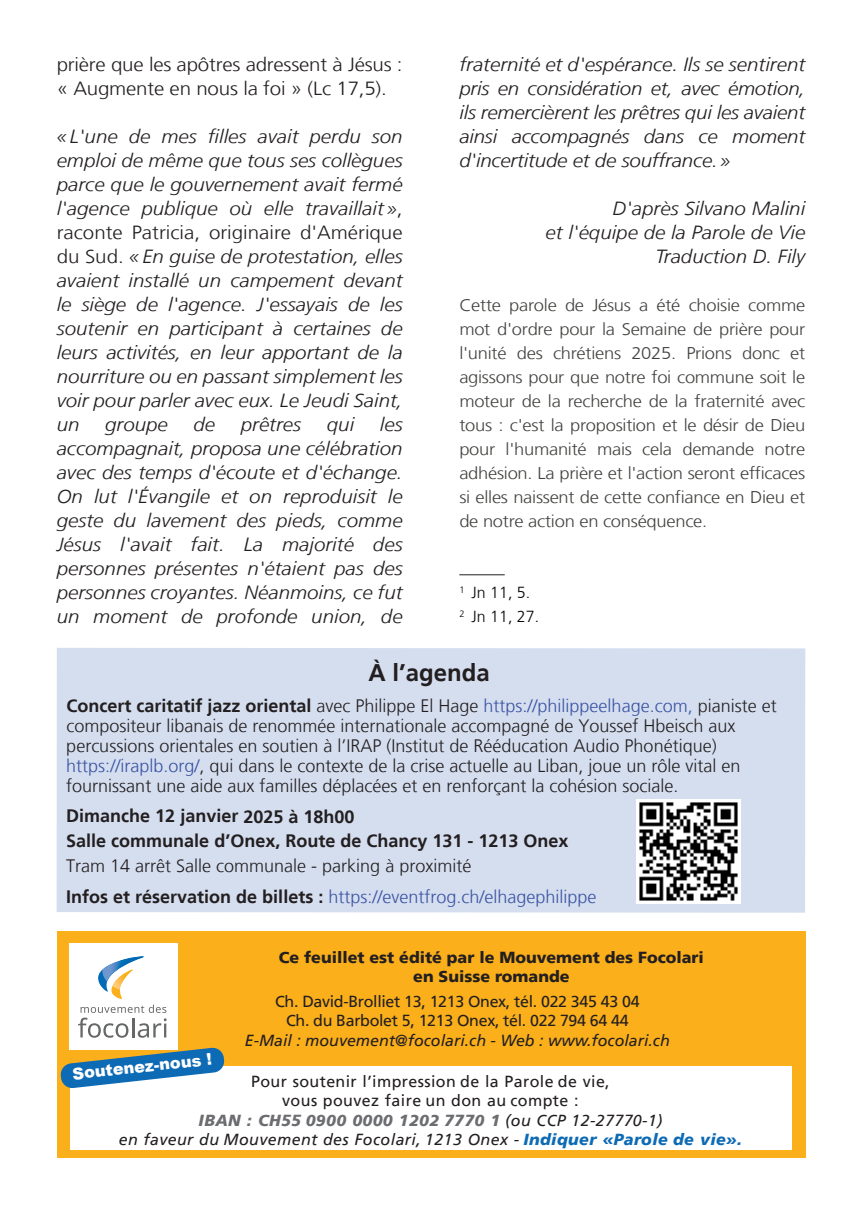
<style>
.page{position:relative;width:862px;height:1214px;background:#fff}
.page>*{position:absolute;margin:0;border:0;box-sizing:border-box;transform-origin:0 0}
.t1{font:700 24px "Frutiger LT";color:#231f20}
.t2{font:italic 300 19px/24px "Frutiger LT";color:#231f20;text-align:justify;scale:1.08 1}
.t3{font:300 19px/24px "Frutiger LT";letter-spacing:-.01em;color:#231f20;scale:1.08 1}
.t4{font:300 18px/20px "Frutiger LT";color:#231f20}
.t5{font:700 18px/24.8px "Frutiger LT";color:#231f20}
.t6{font:300 17px/24px "Frutiger LT";letter-spacing:-.015em;color:rgb(8 7 4/.76);text-align:justify;scale:1.08 1}
.t7{font:900 16.2px "Arial";color:#fff}
.t8{font:16px/19.2px "Frutiger LT";letter-spacing:.025em;color:#231f20;text-align:center}
.t9{font:16px/19.2px "Frutiger LT";letter-spacing:-.02em;color:#231f20;text-align:center}
.t10{font:900 16px/19.2px "Frutiger LT";color:#231f20;text-align:center}
.t11{font:italic 16px "Frutiger LT";color:#231f20}
.t12{font:300 16px "Frutiger LT";color:#080704}
.s1{font-style:normal}
.s2{font-weight:700}
.s3{color:#3a53a3}
.s4{color:#3759a7}
.s5{font-weight:900;font-style:italic;color:#6c6d70}
.s6{font-style:italic}
.s7{font-weight:900;font-style:italic;color:#0d6ab4}
</style>
<div class="page">
<div style="left:57px;top:930px;width:748px;height:227px;background:#fbaf1b"></div>
<div style="left:70px;top:1065px;width:721px;height:84px;background:#fff"></div>
<div style="left:69px;top:943px;width:108px;height:107px;background:#fff"></div>
<svg style="left:78px;top:970px;width:88px;height:67px"></svg>
<img style="left:112px;top:981px;width:21px;height:8px">
<img style="left:102px;top:956px;width:42px;height:25px">
<svg style="left:60px;top:1047px;width:165px;height:41px"></svg>
<div style="left:57px;top:647px;width:748px;height:265px;background:#d5deef"></div>
<img style="left:637px;top:799px;width:104px;height:104px">
<hr style="left:459px;top:574px;width:46px;height:1px;background:#231f20">
<p class="t3" style="left:57px;top:54px;width:322px">prière que les apôtres adressent à Jésus : « Augmente en nous la foi » (Lc 17,5).</p>
<p class="t2" style="left:57px;top:126px;width:322px">« L'une de mes filles avait perdu son emploi de même que tous ses collègues parce que le gouvernement avait fermé l'agence publique où elle travaillait »<span class="s1">, raconte Patricia, originaire d'Amérique du Sud.</span> « En guise de protestation, elles avaient installé un campement devant le siège de l'agence. J'essayais de les soutenir en participant à certaines de leurs activités, en leur apportant de la nourriture ou en passant simplement les voir pour parler avec eux. Le Jeudi Saint, un</p>
<p class="t2" style="left:57px;top:414px;width:322px;text-indent:323px">les accompagnait, proposa une célébration avec des temps d'écoute et d'échange.<br>On lut l'Évangile et on reproduisit le geste du lavement des pieds, comme Jésus l'avait fait. La majorité des personnes présentes n'étaient pas des personnes croyantes. Néanmoins, ce fut un moment de profonde union, de</p>
<p class="t2" style="left:105px;top:414px;width:60px">groupe</p>
<p class="t2" style="left:193px;top:414px;width:22px">de</p>
<p class="t2" style="left:241px;top:414px;width:57px">prêtres</p>
<p class="t2" style="left:327px;top:414px;width:27px">qui</p>
<p class="t2" style="left:459px;top:54px;width:322px">fraternité et d'espérance. Ils se sentirent pris en considération et, avec émotion, ils remercièrent les prêtres qui les avaient ainsi accompagnés dans ce moment d'incertitude et de souffrance.»</p>
<p class="t2" style="left:545px;top:198px;width:242px;text-align:right">D'après Silvano Malini<br>et l'équipe de la Parole de Vie<br>Traduction D. Fily</p>
<p class="t6" style="left:459px;top:294px;width:322px">Cette parole de Jésus a été choisie comme mot d'ordre pour la Semaine de prière pour l'unité des chrétiens 2025. Prions donc et agissons pour que notre foi commune soit le moteur de la recherche de la fraternité avec tous : c'est la proposition et le désir de Dieu pour l'humanité mais cela demande notre adhésion. La prière et l'action seront efficaces si elles naissent de cette confiance en Dieu et de notre action en conséquence.</p>
<p class="t12" style="left:459px;top:586px;width:72px"><sup>1</sup> Jn 11, 5.</p>
<p class="t12" style="left:459px;top:610px;width:81px"><sup>2</sup> Jn 11, 27.</p>
<p class="t1" style="left:368px;top:663px;width:123px">À l’agenda</p>
<p class="t4" style="left:66px;top:696px;width:712px"><span class="s2">Concert caritatif jazz oriental</span> avec Philippe El Hage <span class="s3">https://philippeelhage.com</span><span class="s4">,</span> pianiste et compositeur libanais de renommée internationale accompagné de Youssef Hbeisch aux percussions orientales en soutien à l’IRAP (Institut de Rééducation Audio Phonétique) <span class="s3">https://iraplb.org/</span>, qui dans le contexte de la crise actuelle au Liban, joue un rôle vital en fournissant une aide aux familles déplacées et en renforçant la cohésion sociale.</p>
<p class="t5" style="left:66px;top:805px;width:504px">Dimanche 12 janvier 2025 à 18h00<br>Salle communale d’Onex, Route de Chancy 131 - 1213 Onex</p>
<p class="t4" style="left:66px;top:851px;width:532px;line-height:30.8px">Tram 14 arrêt Salle communale - parking à proximité<br><span class="s2">Infos et réservation de billets :</span> <span class="s3">https://eventfrog.ch/elhagephilippe</span></p>
<p class="t10" style="left:279px;top:948px;width:427px">Ce feuillet est édité par le Mouvement des Focolari en Suisse romande</p>
<p class="t9" style="left:275px;top:993px;width:366px">Ch. David-Brolliet 13, 1213 Onex, tél. 022 345 43 04<br>Ch. du Barbolet 5, 1213 Onex, tél. 022 794 64 44</p>
<p class="t11" style="left:245px;top:1033px;width:426px">E-Mail : mouvement@focolari.ch - Web : www.focolari.ch</p>
<p class="t7" style="left:72px;top:1067px;width:142px;rotate:-6deg">Soutenez-nous !</p>
<p class="t8" style="left:119px;top:1073px;width:625px">Pour soutenir l’impression de la Parole de vie,<br>vous pouvez faire un don au compte :<br><span class="s5">IBAN : CH55 0900 0000 1202 7770 1</span> <span class="s6">(ou CCP 12-27770-1)<br>en faveur du Mouvement des Focolari, 1213 Onex -</span> <span class="s7">Indiquer «Parole de vie».</span></p>
</div>
